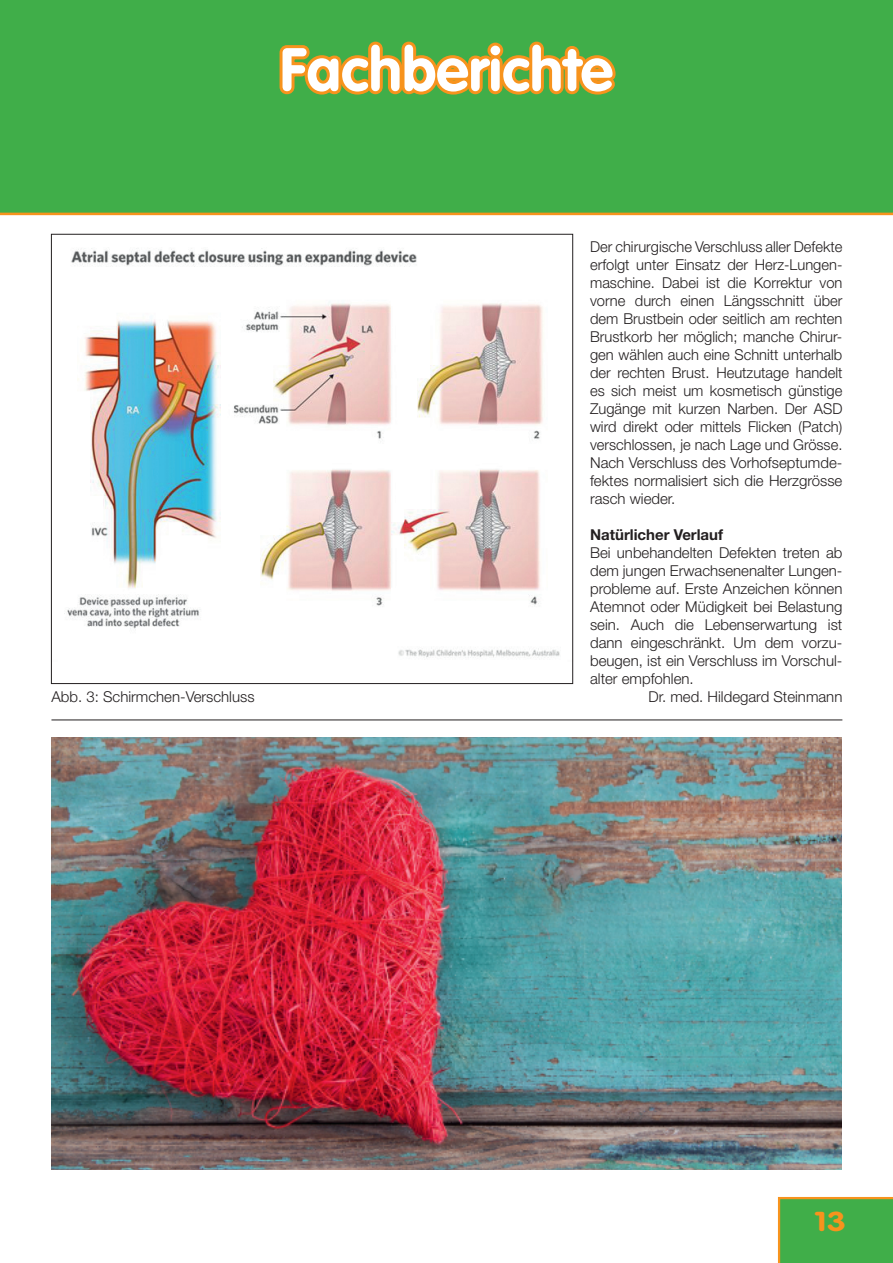
<style>
.page{position:relative;width:893px;height:1263px;background:#fff}
.page>*{position:absolute;margin:0;border:0;box-sizing:border-box;transform-origin:0 0}
.t1{font:700 60px "VAG Rounded Std";color:#fff}
.t2{font:700 27px "VAG Rounded Std";color:#f7931d;scale:1.26 1}
.t3{font:300 15px/18px "Helvetica Neue LT Std";color:#231f20;text-align:justify}
.t4{font:700 15px "Helvetica Neue LT Std";color:#231f20}
</style>
<div class="page">
<div style="left:0;top:0;width:893px;height:213px;background:#40ae49"></div>
<svg style="left:279px;top:41px;width:337px;height:54px"></svg>
<svg style="left:778px;top:1197px;width:115px;height:66px;background:#49ac46"></svg>
<hr style="left:0;top:213px;width:893px;height:2px;background:#f7931d">
<img style="left:64px;top:248px;width:496px;height:410px">
<hr style="left:51px;top:719px;width:791px;height:1px;background:#231f20">
<img style="left:51px;top:738px;width:791px;height:431px">
<h1 class="t1" style="left:280px;top:35px;width:335px">Fachberichte</h1>
<p class="t3" style="left:51px;top:687px;width:205px">Abb. 3: Schirmchen-Verschluss</p>
<p class="t3" style="left:590px;top:237px;width:254px">Der chirurgische Verschluss aller Defekte erfolgt unter Einsatz der Herz-Lungen&shy;maschine. Dabei ist die Korrektur von vorne durch einen Längsschnitt über dem Brustbein oder seitlich am rechten Brustkorb her möglich; manche Chirur&shy;gen wählen auch eine Schnitt unterhalb der rechten Brust. Heutzutage handelt es sich meist um kosmetisch günstige Zugänge mit kurzen Narben. Der ASD wird direkt oder mittels Flicken (Patch) verschlossen, je nach Lage und Grösse.<br>Nach Verschluss des Vorhofseptumde&shy;fektes normalisiert sich die Herzgrösse rasch wieder.</p>
<p class="t4" style="left:590px;top:525px;width:135px">Natürlicher Verlauf</p>
<p class="t3" style="left:590px;top:543px;width:254px">Bei unbehandelten Defekten treten ab dem jungen Erwachsenenalter Lungen&shy;probleme auf. Erste Anzeichen können Atemnot oder Müdigkeit bei Belastung sein. Auch die Lebenserwartung ist dann eingeschränkt. Um dem vorzu&shy;beugen, ist ein Verschluss im Vorschul&shy;alter empfohlen.</p>
<p class="t3" style="left:648px;top:687px;width:195px">Dr. med. Hildegard Steinmann</p>
<h2 class="t2" style="left:814px;top:1206px;width:27px">13</h2>
</div>
